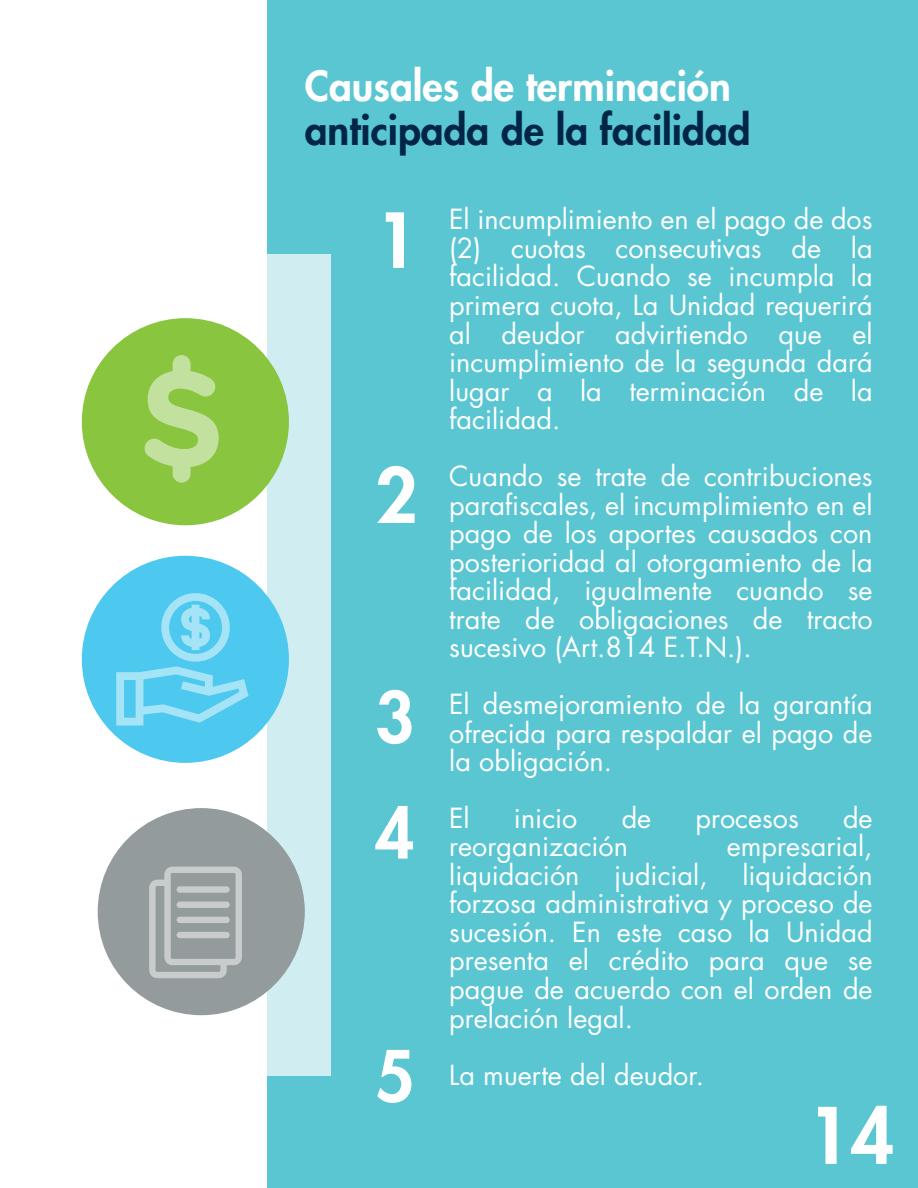
<style>
.page{position:relative;width:918px;height:1188px;background:#fff}
.page>*{position:absolute;margin:0;border:0;box-sizing:border-box;transform-origin:0 0}
.t1{font:800 75.75px "Futura Std";color:#fff}
.t2{font:800 73.8px "Futura Std";color:#fff}
.t3{font:800 68.55px/115.8px "Futura Std";color:#fff}
.t4{font:800 40.35px "Futura Std";color:#012544}
.t5{font:800 40.35px "Futura Std";color:#fff}
.t6{font:27px/28.5px "Futura Std";color:#fff;text-align:justify}
</style>
<div class="page">
<div style="left:268px;top:1px;width:650px;height:1187px;background:#59c6d2"></div>
<svg style="left:81px;top:254px;width:250px;height:822px"></svg>
<div style="left:82px;top:318px;width:207px;height:207px;background:#89c53f;border-radius:50%"></div>
<div style="left:82px;top:556px;width:207px;height:207px;background:#4dc8ee;border-radius:50%"></div>
<div style="left:98px;top:808px;width:207px;height:207px;background:#949b9d;border-radius:50%"></div>
<svg style="left:145px;top:355px;width:74px;height:128px"></svg>
<svg style="left:116px;top:593px;width:133px;height:133px"></svg>
<svg style="left:149px;top:867px;width:93px;height:111px"></svg>
<div style="left:177px;top:886px;width:53px;height:7px;background:#c9cccd;border-radius:3px"></div>
<div style="left:177px;top:902px;width:53px;height:6px;background:#c9cccd;border-radius:3px"></div>
<div style="left:177px;top:917px;width:53px;height:6px;background:#c9cccd;border-radius:3px"></div>
<div style="left:177px;top:932px;width:53px;height:6px;background:#c9cccd;border-radius:3px"></div>
<h3 class="t5" style="left:305px;top:60px;width:428px">Causales de terminación</h3>
<h3 class="t4" style="left:305px;top:105px;width:447px">anticipada de la facilidad</h3>
<h2 class="t2" style="left:375px;top:194px;width:44px">1</h2>
<h2 class="t2" style="left:375px;top:449px;width:44px">2</h2>
<h3 class="t3" style="left:375px;top:660px;width:41px">3<br>4</h3>
<h3 class="t3" style="left:375px;top:1018px;width:41px">5</h3>
<p class="t6" style="left:449px;top:206px;width:425px">El incumplimiento en el pago de dos (2) cuotas consecutivas de la facilidad. Cuando se incumpla la primera cuota, La Unidad requerirá al deudor advirtiendo que el incumplimiento de la segunda dará lugar a la terminación de la facilidad.</p>
<p class="t6" style="left:449px;top:462px;width:425px">Cuando se trate de contribuciones parafiscales, el incumplimiento en el pago de los aportes causados con posterioridad al otorgamiento de la facilidad, igualmente cuando se trate de obligaciones de tracto sucesivo (Art.814 E.T.N.).</p>
<p class="t6" style="left:449px;top:690px;width:425px">El desmejoramiento de la garantía ofrecida para respaldar el pago de la obligación.</p>
<p class="t6" style="left:449px;top:804px;width:22px">El</p>
<p class="t6" style="left:514px;top:804px;width:65px">inicio</p>
<p class="t6" style="left:622px;top:804px;width:31px">de</p>
<p class="t6" style="left:695px;top:804px;width:105px">procesos</p>
<p class="t6" style="left:843px;top:804px;width:31px">de</p>
<p class="t6" style="left:449px;top:833px;width:180px">reorganización</p>
<p class="t6" style="left:727px;top:833px;width:147px">empresarial,</p>
<p class="t6" style="left:449px;top:861px;width:132px">liquidación</p>
<p class="t6" style="left:614px;top:861px;width:95px">judicial,</p>
<p class="t6" style="left:449px;top:861px;width:425px;text-indent:293px">liquidación forzosa administrativa y proceso de sucesión. En este caso la Unidad presenta el crédito para que se pague de acuerdo con el orden de prelación legal.</p>
<p class="t6" style="left:449px;top:1061px;width:256px">La muerte del deudor.</p>
<h1 class="t1" style="left:807px;top:1088px;width:89px">14</h1>
</div>
